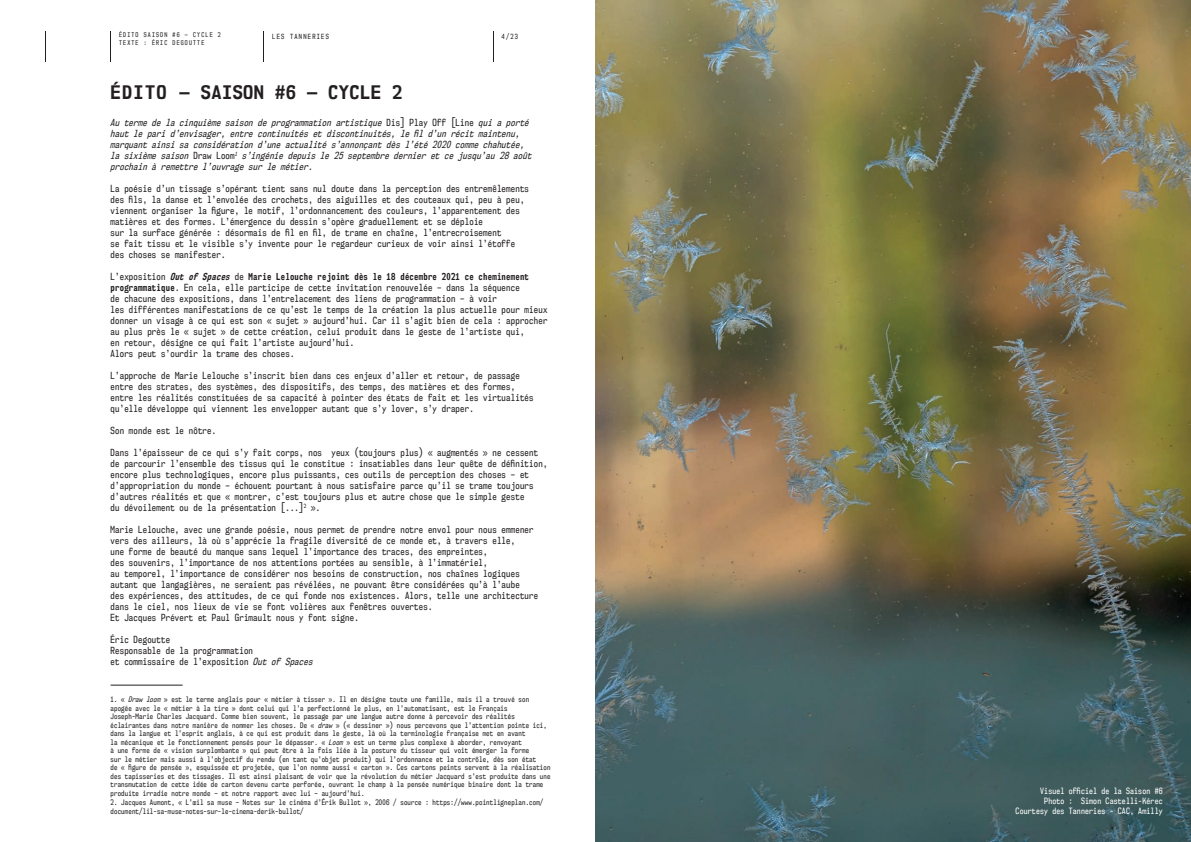
<style>
.page{position:relative;width:1191px;height:842px;background:#fff}
.page>*{position:absolute;margin:0;border:0;box-sizing:border-box;transform-origin:0 0}
.t1{font:700 17.5px "NK57 Monospace Sc Rg";letter-spacing:.025em;color:#231f20}
.t2{font:9px/11px "NK57 Monospace Cd Rg";letter-spacing:.025em;color:#231f20}
.t3{font:italic 9px/11px "NK57 Monospace Cd Rg";letter-spacing:.025em;color:#231f20}
.t4{font:8px/10px "NK57 Monospace Cd Rg";letter-spacing:.025em;color:#fff;text-align:right}
.t5{font:7px/8.5px "NK57 Monospace Cd Rg";letter-spacing:.025em;color:#231f20}
.t6{font:6.5px "NK57 Monospace Cd Rg";letter-spacing:.2em;color:#231f20}
.t7{font:6px/8px "NK57 Monospace Cd Rg";letter-spacing:.2em;color:#231f20}
.s1{font-style:normal}
.s2{font-weight:700;font-style:italic}
.s3{font-weight:700}
.s4{font-style:italic}
</style>
<div class="page">
<hr style="left:110px;top:31px;width:1px;height:30px;background:#231f20">
<hr style="left:263px;top:31px;width:1px;height:30px;background:#231f20">
<hr style="left:45px;top:31px;width:1px;height:30px;background:#231f20">
<hr style="left:493px;top:31px;width:1px;height:30px;background:#231f20">
<img style="left:595px;top:0;width:596px;height:842px">
<hr style="left:111px;top:685px;width:72px;height:1px;background:#231f20">
<p class="t7" style="left:119px;top:31px;width:103px">ÉDITO SAISON #6 — CYCLE 2<br>TEXTE : ÉRIC DEGOUTTE</p>
<p class="t6" style="left:272px;top:33px;width:58px">LES TANNERIES</p>
<p class="t6" style="left:501px;top:33px;width:18px">4/23</p>
<h1 class="t1" style="left:111px;top:81px;width:293px">ÉDITO — SAISON #6 — CYCLE 2</h1>
<p class="t3" style="left:111px;top:117px;width:422px">Au terme de la cinquième saison de programmation artistique <span class="s1">Dis] Play Off [Line</span> qui a porté haut le pari d’envisager, entre continuités et discontinuités, le fil d’un récit maintenu, marquant ainsi sa considération d’une actualité s’annonçant dès l’été 2020 comme chahutée, la sixième saison <span class="s1">Draw Loom</span><sup>1</sup> s’ingénie depuis le 25 septembre dernier et ce jusqu’au 28 août prochain à remettre l’ouvrage sur le métier.</p>
<p class="t2" style="left:111px;top:183px;width:420px">La poésie d’un tissage s’opérant tient sans nul doute dans la perception des entremêlements des fils, la danse et l’envolée des crochets, des aiguilles et des couteaux qui, peu à peu, viennent organiser la figure, le motif, l’ordonnancement des couleurs, l’apparentement des matières et des formes. L’émergence du dessin s’opère graduellement et se déploie<br>sur la surface générée : désormais de fil en fil, de trame en chaîne, l’entrecroisement<br>se fait tissu et le visible s’y invente pour le regardeur curieux de voir ainsi l’étoffe des choses se manifester.</p>
<p class="t2" style="left:111px;top:271px;width:438px">L’exposition <span class="s2">Out of Spaces</span> de <span class="s3">Marie Lelouche rejoint dès le 18 décembre 2021 ce cheminement programmatique</span>. En cela, elle participe de cette invitation renouvelée – dans la séquence<br>de chacune des expositions, dans l’entrelacement des liens de programmation – à voir<br>les différentes manifestations de ce qu’est le temps de la création la plus actuelle pour mieux donner un visage à ce qui est son « sujet » aujourd’hui. Car il s’agit bien de cela : approcher au plus près le « sujet » de cette création, celui produit dans le geste de l’artiste qui,<br>en retour, désigne ce qui fait l’artiste aujourd’hui.<br>Alors peut s’ourdir la trame des choses.</p>
<p class="t2" style="left:111px;top:370px;width:424px">L’approche de Marie Lelouche s’inscrit bien dans ces enjeux d’aller et retour, de passage entre des strates, des systèmes, des dispositifs, des temps, des matières et des formes, entre les réalités constituées de sa capacité à pointer des états de fait et les virtualités qu’elle développe qui viennent les envelopper autant que s’y lover, s’y draper.</p>
<p class="t2" style="left:111px;top:425px;width:107px">Son monde est le nôtre.</p>
<p class="t2" style="left:111px;top:447px;width:438px">Dans l’épaisseur de ce qui s’y fait corps, nos yeux (toujours plus) « augmentés » ne cessent de parcourir l’ensemble des tissus qui le constitue : insatiables dans leur quête de définition, encore plus technologiques, encore plus puissants, ces outils de perception des choses – et d’appropriation du monde – échouent pourtant à nous satisfaire parce qu’il se trame toujours d’autres réalités et que « montrer, c’est toujours plus et autre chose que le simple geste<br>du dévoilement ou de la présentation [...]<sup>2</sup> ».</p>
<p class="t2" style="left:111px;top:524px;width:429px">Marie Lelouche, avec une grande poésie, nous permet de prendre notre envol pour nous emmener vers des ailleurs, là où s’apprécie la fragile diversité de ce monde et, à travers elle,<br>une forme de beauté du manque sans lequel l’importance des traces, des empreintes,<br>des souvenirs, l’importance de nos attentions portées au sensible, à l’immatériel,<br>au temporel, l’importance de considérer nos besoins de construction, nos chaînes logiques autant que langagières, ne seraient pas révélées, ne pouvant être considérées qu’à l’aube<br>des expériences, des attitudes, de ce qui fonde nos existences. Alors, telle une architecture dans le ciel, nos lieux de vie se font volières aux fenêtres ouvertes.<br>Et Jacques Prévert et Paul Grimault nous y font signe.</p>
<p class="t2" style="left:111px;top:634px;width:204px">Éric Degoutte<br>Responsable de la programmation<br>et commissaire de l’exposition <span class="s4">Out of Spaces</span></p>
<p class="t5" style="left:111px;top:695px;width:441px">1<span class="s4">.</span> « <span class="s4">Draw loom</span> » est le terme anglais pour « métier à tisser ». Il en désigne toute une famille, mais il a trouvé son apogée avec le « métier à la tire » dont celui qui l’a perfectionné le plus, en l’automatisant, est le Français Joseph‑Marie Charles Jacquard. Comme bien souvent, le passage par une langue autre donne à percevoir des réalités éclairantes dans notre manière de nommer les choses. De « <span class="s4">draw</span> » (« dessiner ») nous percevons que l’attention pointe ici, dans la langue et l’esprit anglais, à ce qui est produit dans le geste, là où la terminologie française met en avant<br>la mécanique et le fonctionnement pensés pour le dépasser. « <span class="s4">Loom</span> » est un terme plus complexe à aborder, renvoyant<br>à une forme de « vision surplombante » qui peut être à la fois liée à la posture du tisseur qui voit émerger la forme<br>sur le métier mais aussi à l’objectif du rendu (en tant qu’objet produit) qui l’ordonnance et la contrôle, dès son état<br>de « figure de pensée », esquissée et projetée, que l’on nomme aussi « carton ». Ces cartons peints servent à la réalisation des tapisseries et des tissages. Il est ainsi plaisant de voir que la révolution du métier Jacquard s’est produite dans une transmutation de cette idée de carton devenu carte perforée, ouvrant le champ à la pensée numérique binaire dont la trame produite irradie notre monde – et notre rapport avec lui – aujourd’hui.</p>
<p class="t5" style="left:111px;top:797px;width:434px;line-height:9px">2. Jacques Aumont, « L’œil sa muse – Notes sur le cinéma d’Érik Bullot », 2006 / source : https://www.pointligneplan.com/ document/lil-sa-muse-notes-sur-le-cinema-derik-bullot/</p>
<p class="t4" style="left:1015px;top:785px;width:148px">Visuel officiel de la Saison #6<br>Photo : Simon Castelli-Kérec<br>Courtesy des Tanneries - CAC, Amilly</p>
</div>
